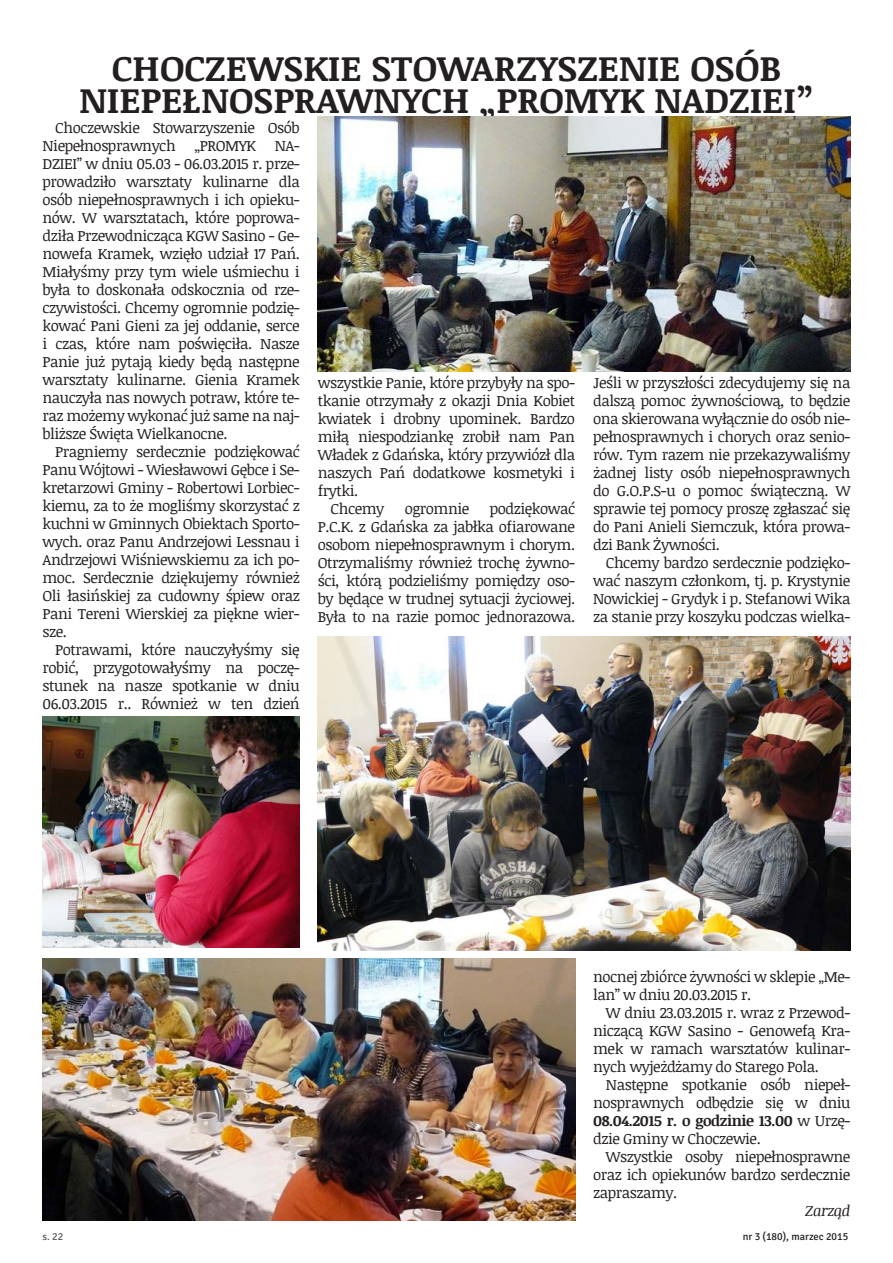
<style>
.page{position:relative;width:893px;height:1263px;background:#fff}
.page>*{position:absolute;margin:0;border:0;box-sizing:border-box;transform-origin:0 0}
.t1{font:700 36px/31.5px "Noticia Text";color:#231f20;text-align:center}
.t2{font:15px/18px "Noticia Text";letter-spacing:-.03em;color:#231f20;text-align:justify}
.t3{font:italic 15px "Noticia Text";letter-spacing:-.03em;color:#231f20}
.t4{font:10.5px "Signika";color:#231f20}
.t5{font:10.5px "Signika";color:#57585a}
.s1{font-weight:700}
</style>
<div class="page">
<img style="left:318px;top:117px;width:532px;height:254px">
<img style="left:43px;top:716px;width:257px;height:231px">
<img style="left:43px;top:959px;width:532px;height:261px">
<img style="left:318px;top:637px;width:532px;height:313px">
<h1 class="t1" style="left:79px;top:51px;width:736px">CHOCZEWSKIE STOWARZYSZENIE OSÓB<br>NIEPEŁNOSPRAWNYCH „PROMYK NADZIEI”</h1>
<p class="t2" style="left:43px;top:118px;width:259px;text-indent:13px">Choczewskie Stowarzyszenie Osób Niepełnosprawnych „PROMYK NA-DZIEI” w dniu 05.03 - 06.03.2015 r. prze&shy;prowadziło warsztaty kulinarne dla osób niepełnosprawnych i ich opieku&shy;nów. W warsztatach, które poprowa&shy;dziła Przewodnicząca KGW Sasino - Ge&shy;nowefa Kramek, wzięło udział 17 Pań.<br>Miałyśmy przy tym wiele uśmiechu i była to doskonała odskocznia od rze&shy;czywistości. Chcemy ogromnie podzię&shy;kować Pani Gieni za jej oddanie, serce i czas, które nam poświęciła. Nasze Panie już pytają kiedy będą następne warsztaty kulinarne. Gienia Kramek nauczyła nas nowych potraw, które te&shy;raz możemy wykonać już same na naj&shy;bliższe Święta Wielkanocne.</p>
<p class="t2" style="left:43px;top:442px;width:259px;text-indent:13px">Pragniemy serdecznie podziękować Panu Wójtowi - Wiesławowi Gębce i Se&shy;kretarzowi Gminy - Robertowi Lorbiec&shy;kiemu, za to że mogliśmy skorzystać z kuchni w Gminnych Obiektach Sporto&shy;wych. oraz Panu Andrzejowi Lessnau i Andrzejowi Wiśniewskiemu za ich po&shy;moc. Serdecznie dziękujemy również Oli łasińskiej za cudowny śpiew oraz Pani Tereni Wierskiej za piękne wier&shy;sze.</p>
<p class="t2" style="left:43px;top:640px;width:259px;text-indent:13px">Potrawami, które nauczyłyśmy się robić, przygotowałyśmy na poczę&shy;stunek na nasze spotkanie w dniu 06.03.2015 r.. Również w ten dzień</p>
<p class="t2" style="left:318px;top:373px;width:259px">wszystkie Panie, które przybyły na spo-</p>
<p class="t2" style="left:318px;top:391px;width:259px">tkanie otrzymały z okazji Dnia Kobiet</p>
<p class="t2" style="left:318px;top:409px;width:259px">kwiatek i drobny upominek. Bardzo</p>
<p class="t2" style="left:318px;top:427px;width:259px">miłą niespodziankę zrobił nam Pan</p>
<p class="t2" style="left:318px;top:445px;width:259px">Władek z Gdańska, który przywiózł dla</p>
<p class="t2" style="left:318px;top:463px;width:259px">naszych Pań dodatkowe kosmetyki i</p>
<p class="t2" style="left:318px;top:481px;width:42px">frytki.</p>
<p class="t2" style="left:331px;top:499px;width:55px">Chcemy</p>
<p class="t2" style="left:405px;top:499px;width:66px">ogromnie</p>
<p class="t2" style="left:593px;top:373px;width:259px">Jeśli w przyszłości zdecydujemy się na dalszą pomoc żywnościową, to będzie ona skierowana wyłącznie do osób nie&shy;pełnosprawnych i chorych oraz senio&shy;rów. Tym razem nie przekazywaliśmy żadnej listy osób niepełnosprawnych do G.O.P.S-u o pomoc świąteczną. W sprawie tej pomocy proszę zgłaszać się do Pani Anieli Siemczuk, która prowa&shy;dzi Bank Żywności.</p>
<p class="t2" style="left:593px;top:553px;width:259px;text-indent:13px">Chcemy bardzo serdecznie podzięko&shy;wać naszym członkom, tj. p. Krystynie Nowickiej - Grydyk i p. Stefanowi Wika za stanie przy koszyku podczas wielka-</p>
<p class="t2" style="left:318px;top:499px;width:259px;text-indent:172px">podziękować P.C.K. z Gdańska za jabłka ofiarowane osobom niepełnosprawnym i chorym.<br>Otrzymaliśmy również trochę żywno&shy;ści, którą podzieliśmy pomiędzy oso&shy;by będące w trudnej sytuacji życiowej.<br>Była to na razie pomoc jednorazowa.</p>
<p class="t2" style="left:593px;top:967px;width:259px">nocnej zbiórce żywności w sklepie „Me&shy;lan” w dniu 20.03.2015 r.</p>
<p class="t2" style="left:593px;top:1003px;width:259px;text-indent:13px">W dniu 23.03.2015 r. wraz z Przewod&shy;niczącą KGW Sasino - Genowefą Kra&shy;mek w ramach warsztatów kulinar&shy;nych wyjeżdżamy do Starego Pola.</p>
<p class="t2" style="left:593px;top:1075px;width:259px;text-indent:13px">Następne spotkanie osób niepeł&shy;nosprawnych odbędzie się w dniu <span class="s1">08.04.2015 r. o godzinie 13.00</span> w Urzę&shy;dzie Gminy w Choczewie.</p>
<p class="t2" style="left:593px;top:1147px;width:259px;text-indent:13px">Wszystkie osoby niepełnosprawne oraz ich opiekunów bardzo serdecznie zapraszamy.</p>
<p class="t3" style="left:805px;top:1200px;width:47px">Zarząd</p>
<p class="t5" style="left:43px;top:1230px;width:22px">s. 22</p>
<p class="t4" style="left:743px;top:1230px;width:107px">nr 3 (180), marzec 2015</p>
</div>
